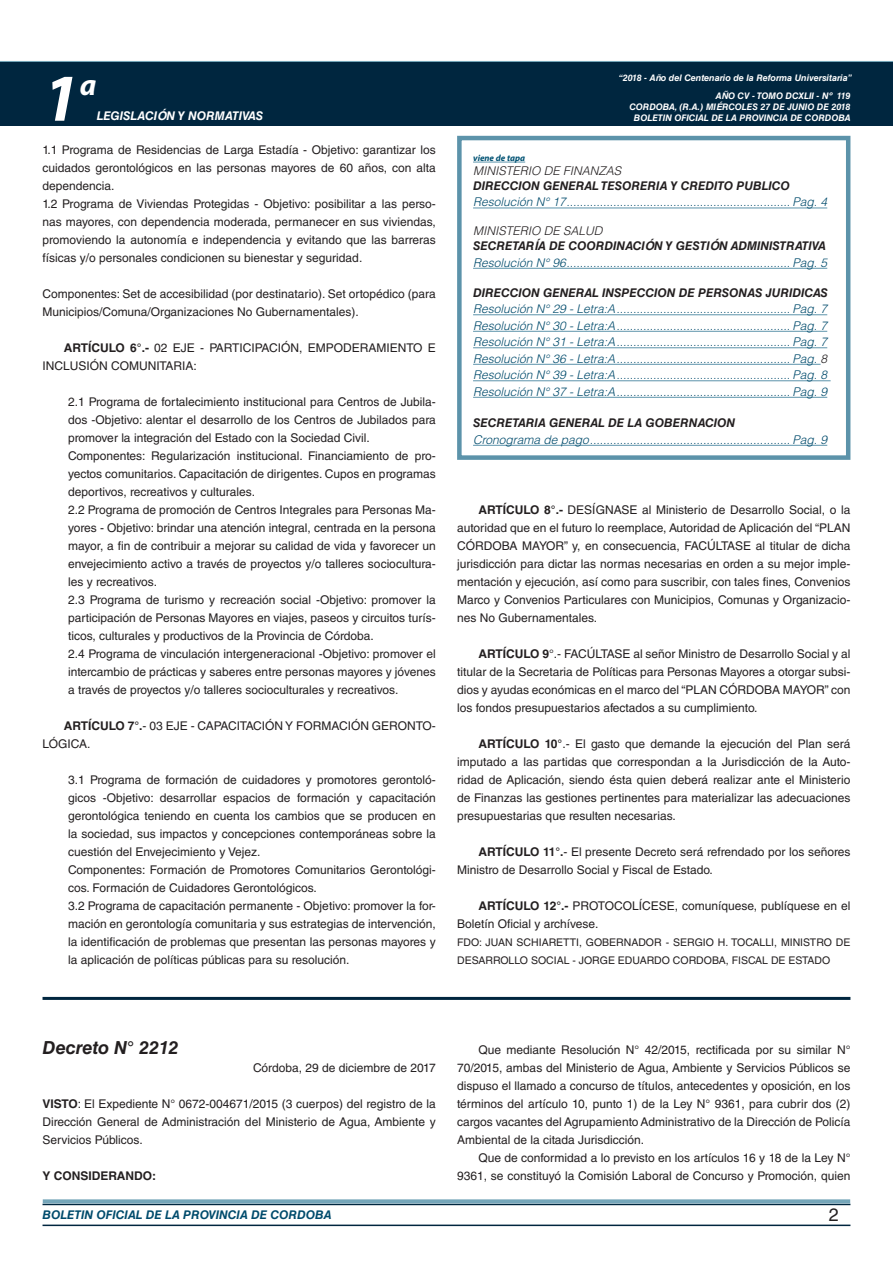
<style>
.page{position:relative;width:893px;height:1263px;background:#fff}
.page>*{position:absolute;margin:0;border:0;box-sizing:border-box;transform-origin:0 0}
.t1{font:italic 700 67.5px "Myriad Pro";color:#fff}
.t2{font:italic 700 30px "Myriad Pro";color:#fff}
.DOC__N{font:italic 700 18px "Helvetica LT Std";color:#231f20}
.t3{font:18px "Helvetica LT Std";color:#231f20}
.TEXTO_BASE{font:12px/18px "Helvetica LT Std";color:#231f20;text-align:justify}
.Res__y_Dec{font:italic 300 12px "Helvetica LT Std";color:#004b6c}
.TITULO_bold{font:italic 700 12px "Helvetica LT Std";color:#231f20}
.TITULO_light{font:italic 300 12px "Helvetica LT Std";color:#231f20}
.t4{font:italic 700 12px "Helvetica LT Std";color:#004b6c}
.t5{font:italic 700 12px "Helvetica LT Std";color:#fff}
.TEXTO_BASE-2{font:700 12px "Helvetica LT Std";color:#231f20}
.FIRMA{font:10.5px/18px "Helvetica LT Std";color:#231f20}
.t6{font:italic 700 9px/10.8px "Helvetica LT Std";color:#fff;text-align:right}
.VIENE_DE{font:italic 700 9px "Myriad Pro";color:#005273}
.s1{font-weight:700}
.s2{color:#231f20}
</style>
<div class="page">
<div style="left:0;top:61px;width:893px;height:6px;background:#73a5b8"></div>
<div style="left:0;top:62px;width:893px;height:64px;background:#00263f"></div>
<hr style="left:43px;top:1224px;width:807px;height:2px;background:#00263f">
<div style="left:42px;top:1198px;width:809px;height:8px;background:#fff;opacity:.75"></div>
<div style="left:457px;top:136px;width:393px;height:324px;border:4px solid #5c93aa"></div>
<hr style="left:473px;top:162px;width:52px;height:1px;background:#5c93aa">
<hr style="left:473px;top:208px;width:354px;height:1px;background:#5c93aa">
<hr style="left:473px;top:268px;width:354px;height:1px;background:#5c93aa">
<hr style="left:473px;top:314px;width:354px;height:1px;background:#5c93aa">
<hr style="left:473px;top:331px;width:354px;height:1px;background:#5c93aa">
<hr style="left:473px;top:347px;width:354px;height:1px;background:#5c93aa">
<hr style="left:473px;top:364px;width:348px;height:1px;background:#5c93aa">
<hr style="left:473px;top:380px;width:358px;height:1px;background:#5c93aa">
<hr style="left:473px;top:397px;width:354px;height:1px;background:#5c93aa">
<hr style="left:473px;top:445px;width:354px;height:1px;background:#5c93aa">
<hr style="left:43px;top:997px;width:807px;height:3px;background:#00263f">
<h1 class="t1" style="left:43px;top:54px;width:38px">1</h1>
<h2 class="t2" style="left:80px;top:66px;width:18px">a</h2>
<p class="t5" style="left:97px;top:109px;width:168px">LEGISLACIÓN Y NORMATIVAS</p>
<p class="TEXTO_BASE" style="left:43px;top:141px;width:395px">1.1 Programa de Residencias de Larga Estadía - Objetivo: garantizar los cuidados gerontológicos en las personas mayores de 60 años, con alta dependencia.</p>
<p class="TEXTO_BASE" style="left:43px;top:195px;width:395px">1.2 Programa de Viviendas Protegidas - Objetivo: posibilitar a las perso&shy;nas mayores, con dependencia moderada, permanecer en sus viviendas, promoviendo la autonomía e independencia y evitando que las barreras físicas y/o personales condicionen su bienestar y seguridad.</p>
<p class="TEXTO_BASE" style="left:43px;top:285px;width:395px">Componentes: Set de accesibilidad (por destinatario). Set ortopédico (para<br>Municipios/Comuna/Organizaciones No Gubernamentales).</p>
<p class="TEXTO_BASE" style="left:43px;top:339px;width:395px;text-indent:21px"><span class="s1">ARTÍCULO 6°.-</span> 02 EJE - PARTICIPACIÓN, EMPODERAMIENTO E<br>INCLUSIÓN COMUNITARIA:</p>
<p class="TEXTO_BASE" style="left:68px;top:393px;width:369px">2.1 Programa de fortalecimiento institucional para Centros de Jubila&shy;dos -Objetivo: alentar el desarrollo de los Centros de Jubilados para promover la integración del Estado con la Sociedad Civil.</p>
<p class="TEXTO_BASE" style="left:68px;top:447px;width:369px">Componentes: Regularización institucional. Financiamiento de pro&shy;yectos comunitarios. Capacitación de dirigentes. Cupos en programas deportivos, recreativos y culturales.</p>
<p class="TEXTO_BASE" style="left:68px;top:501px;width:369px">2.2 Programa de promoción de Centros Integrales para Personas Ma&shy;yores - Objetivo: brindar una atención integral, centrada en la persona mayor, a fin de contribuir a mejorar su calidad de vida y favorecer un envejecimiento activo a través de proyectos y/o talleres sociocultura&shy;les y recreativos.</p>
<p class="TEXTO_BASE" style="left:68px;top:591px;width:369px">2.3 Programa de turismo y recreación social -Objetivo: promover la participación de Personas Mayores en viajes, paseos y circuitos turís&shy;ticos, culturales y productivos de la Provincia de Córdoba.</p>
<p class="TEXTO_BASE" style="left:68px;top:645px;width:369px">2.4 Programa de vinculación intergeneracional -Objetivo: promover el intercambio de prácticas y saberes entre personas mayores y jóvenes a través de proyectos y/o talleres socioculturales y recreativos.</p>
<p class="TEXTO_BASE" style="left:43px;top:717px;width:395px;text-indent:21px"><span class="s1">ARTÍCULO 7°.</span>- 03 EJE - CAPACITACIÓN Y FORMACIÓN GERONTO-<br>LÓGICA.</p>
<p class="TEXTO_BASE" style="left:68px;top:771px;width:369px">3.1 Programa de formación de cuidadores y promotores gerontoló&shy;gicos -Objetivo: desarrollar espacios de formación y capacitación gerontológica teniendo en cuenta los cambios que se producen en la sociedad, sus impactos y concepciones contemporáneas sobre la cuestión del Envejecimiento y Vejez.</p>
<p class="TEXTO_BASE" style="left:68px;top:861px;width:369px">Componentes: Formación de Promotores Comunitarios Gerontológi&shy;cos. Formación de Cuidadores Gerontológicos.</p>
<p class="TEXTO_BASE" style="left:68px;top:897px;width:369px">3.2 Programa de capacitación permanente - Objetivo: promover la for&shy;mación en gerontología comunitaria y sus estrategias de intervención, la identificación de problemas que presentan las personas mayores y la aplicación de políticas públicas para su resolución.</p>
<p class="t6" style="left:619px;top:72px;width:235px">“2018 - Año del Centenario de la Reforma Universitaria”</p>
<p class="t6" style="left:629px;top:91px;width:223px">AÑO CV - TOMO DCXLII - Nº 119<br>CORDOBA, (R.A.) MIÉRCOLES 27 DE JUNIO DE 2018<br>BOLETIN OFICIAL DE LA PROVINCIA DE CORDOBA</p>
<p class="VIENE_DE" style="left:473px;top:152px;width:54px">viene de tapa</p>
<p class="TITULO_light" style="left:473px;top:163px;width:150px">MINISTERIO DE FINANZAS</p>
<p class="TITULO_bold" style="left:473px;top:178px;width:318px">DIRECCION GENERAL TESORERIA Y CREDITO PUBLICO</p>
<p class="Res__y_Dec" style="left:473px;top:195px;width:356px">Resolución N° 17................................................................... Pag. 4</p>
<p class="TITULO_light" style="left:473px;top:223px;width:131px">MINISTERIO DE SALUD</p>
<p class="TITULO_bold" style="left:473px;top:239px;width:354px">SECRETARÍA DE COORDINACIÓN Y GESTIÓN ADMINISTRATIVA</p>
<p class="Res__y_Dec" style="left:473px;top:255px;width:356px">Resolución N° 96................................................................... Pag. 5</p>
<p class="TITULO_bold" style="left:473px;top:285px;width:356px">DIRECCION GENERAL INSPECCION DE PERSONAS JURIDICAS</p>
<p class="Res__y_Dec" style="left:473px;top:301px;width:356px">Resolución N° 29 - Letra:A.................................................... Pag. 7</p>
<p class="Res__y_Dec" style="left:473px;top:318px;width:356px">Resolución N° 30 - Letra:A.................................................... Pag. 7</p>
<p class="Res__y_Dec" style="left:473px;top:334px;width:356px">Resolución N° 31 - Letra:A.................................................... Pag. 7</p>
<p class="Res__y_Dec" style="left:473px;top:351px;width:356px">Resolución N° 36 - Letra:A.................................................... Pag. <span class="s2">8</span></p>
<p class="Res__y_Dec" style="left:473px;top:367px;width:356px">Resolución N° 39 - Letra:A.................................................... Pag. 8</p>
<p class="Res__y_Dec" style="left:473px;top:384px;width:356px">Resolución N° 37 - Letra:A.................................................... Pag. 9</p>
<p class="TITULO_bold" style="left:473px;top:416px;width:264px">SECRETARIA GENERAL DE LA GOBERNACION</p>
<p class="Res__y_Dec" style="left:473px;top:432px;width:356px">Cronograma de pago............................................................ Pag. 9</p>
<p class="TEXTO_BASE" style="left:457px;top:501px;width:395px;text-indent:21px"><span class="s1">ARTÍCULO 8°.-</span> DESÍGNASE al Ministerio de Desarrollo Social, o la autoridad que en el futuro lo reemplace, Autoridad de Aplicación del “PLAN CÓRDOBA MAYOR” y, en consecuencia, FACÚLTASE al titular de dicha jurisdicción para dictar las normas necesarias en orden a su mejor imple&shy;mentación y ejecución, así como para suscribir, con tales fines, Convenios Marco y Convenios Particulares con Municipios, Comunas y Organizacio&shy;nes No Gubernamentales.</p>
<p class="TEXTO_BASE" style="left:457px;top:645px;width:395px;text-indent:21px"><span class="s1">ARTÍCULO 9</span>°.- FACÚLTASE al señor Ministro de Desarrollo Social y al titular de la Secretaria de Políticas para Personas Mayores a otorgar subsi&shy;dios y ayudas económicas en el marco del “PLAN CÓRDOBA MAYOR” con los fondos presupuestarios afectados a su cumplimiento.</p>
<p class="TEXTO_BASE" style="left:457px;top:735px;width:395px;text-indent:21px"><span class="s1">ARTÍCULO 10°</span>.- El gasto que demande la ejecución del Plan será imputado a las partidas que correspondan a la Jurisdicción de la Auto&shy;ridad de Aplicación, siendo ésta quien deberá realizar ante el Ministerio de Finanzas las gestiones pertinentes para materializar las adecuaciones presupuestarias que resulten necesarias.</p>
<p class="TEXTO_BASE" style="left:457px;top:843px;width:395px;text-indent:21px"><span class="s1">ARTÍCULO 11°.</span>- El presente Decreto será refrendado por los señores<br>Ministro de Desarrollo Social y Fiscal de Estado.</p>
<p class="TEXTO_BASE" style="left:457px;top:897px;width:395px;text-indent:21px"><span class="s1">ARTÍCULO 12°.-</span> PROTOCOLÍCESE, comuníquese, publíquese en el<br>Boletín Oficial y archívese.</p>
<p class="FIRMA" style="left:457px;top:933px;width:395px">FDO: JUAN SCHIARETTI, GOBERNADOR - SERGIO H. TOCALLI, MINISTRO DE<br>DESARROLLO SOCIAL - JORGE EDUARDO CORDOBA, FISCAL DE ESTADO</p>
<p class="DOC__N" style="left:43px;top:1036px;width:137px">Decreto N° 2212</p>
<p class="TEXTO_BASE" style="left:253px;top:1059px;width:184px">Córdoba, 29 de diciembre de 2017</p>
<p class="TEXTO_BASE" style="left:43px;top:1095px;width:395px"><span class="s1">VISTO</span>: El Expediente N° 0672-004671/2015 (3 cuerpos) del registro de la Dirección General de Administración del Ministerio de Agua, Ambiente y Servicios Públicos.</p>
<p class="TEXTO_BASE-2" style="left:43px;top:1168px;width:115px">Y CONSIDERANDO:</p>
<p class="TEXTO_BASE" style="left:457px;top:1041px;width:395px;text-indent:21px">Que mediante Resolución N° 42/2015, rectificada por su similar N° 70/2015, ambas del Ministerio de Agua, Ambiente y Servicios Públicos se dispuso el llamado a concurso de títulos, antecedentes y oposición, en los términos del artículo 10, punto 1) de la Ley N° 9361, para cubrir dos (2) cargos vacantes del Agrupamiento Administrativo de la Dirección de Policía Ambiental de la citada Jurisdicción.</p>
<p class="TEXTO_BASE" style="left:457px;top:1149px;width:395px;text-align:right">Que de conformidad a lo previsto en los artículos 16 y 18 de la Ley N°<br>9361, se constituyó la Comisión Laboral de Concurso y Promoción, quien</p>
<p class="t4" style="left:43px;top:1208px;width:290px">BOLETIN OFICIAL DE LA PROVINCIA DE CORDOBA</p>
<p class="t3" style="left:829px;top:1204px;width:12px">2</p>
</div>
